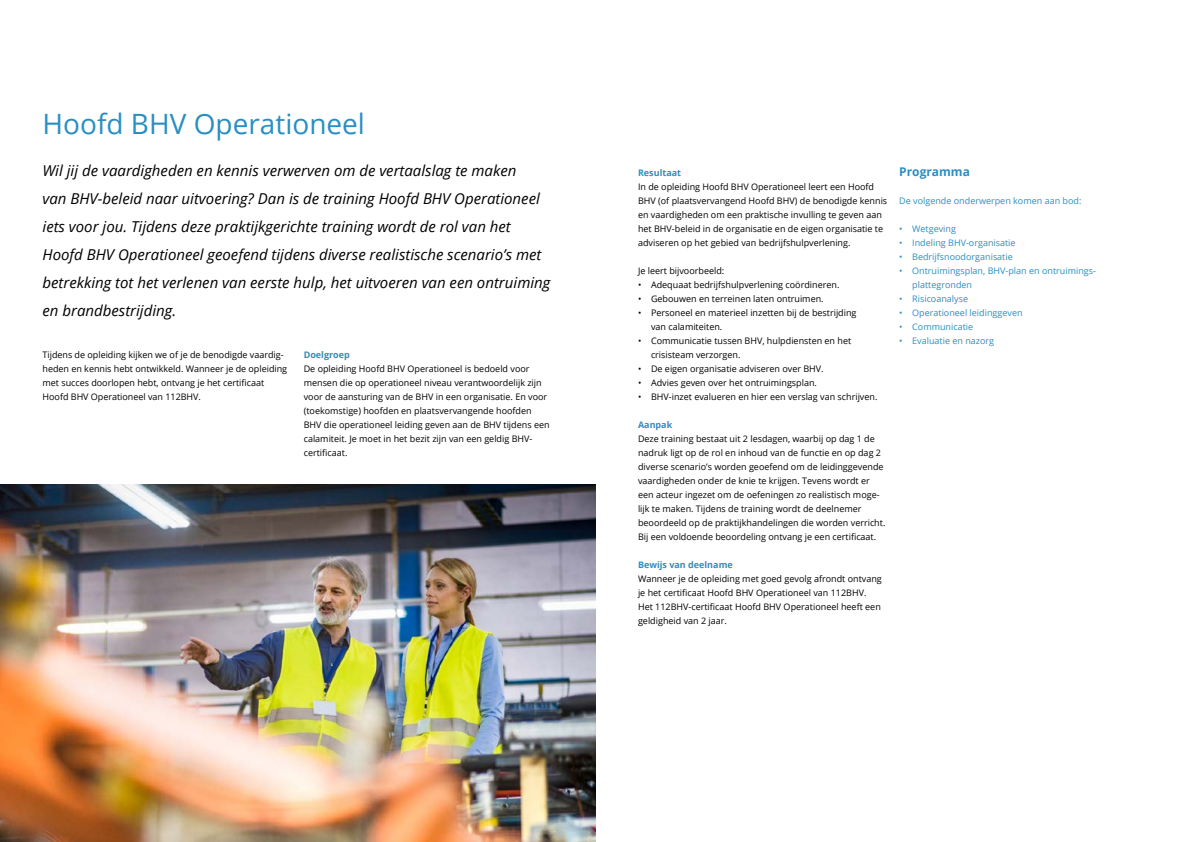
<style>
.page{position:relative;width:1191px;height:842px;background:#fff}
.page>*{position:absolute;margin:0;border:0;box-sizing:border-box;transform-origin:0 0}
.t1{font:28px "Open Sans";color:#298fc2}
.t2{font:italic 15px/28px "Open Sans";color:#000}
.t3{font:700 12px "Open Sans";color:#298fc2}
.t4{font:9px/14px "Open Sans";color:#000}
.t5{font:9px/14px "Open Sans";color:#298fc2}
.t6{font:700 9px "Open Sans";color:#298fc2}
</style>
<div class="page">
<img style="left:0;top:484px;width:595px;height:358px">
<h1 class="t1" style="left:43px;top:105px;width:324px">Hoofd BHV Operationeel</h1>
<p class="t2" style="left:43px;top:156px;width:509px">Wil jij de vaardigheden en kennis verwerven om de vertaalslag te maken<br>van BHV-beleid naar uitvoering? Dan is de training Hoofd BHV Operationeel iets voor jou. Tijdens deze praktijkgerichte training wordt de rol van het Hoofd BHV Operationeel geoefend tijdens diverse realistische scenario’s met betrekking tot het verlenen van eerste hulp, het uitvoeren van een ontruiming en brandbestrijding.</p>
<p class="t4" style="left:43px;top:348px;width:246px">Tijdens de opleiding kijken we of je de benodigde vaardig&shy;heden en kennis hebt ontwikkeld. Wanneer je de opleiding met succes doorlopen hebt, ontvang je het certificaat Hoofd BHV Operationeel van 112BHV.</p>
<p class="t6" style="left:304px;top:348px;width:48px">Doelgroep</p>
<p class="t4" style="left:304px;top:362px;width:247px">De opleiding Hoofd BHV Operationeel is bedoeld voor mensen die op operationeel niveau verantwoordelijk zijn voor de aansturing van de BHV in een organisatie. En voor (toekomstige) hoofden en plaatsvervangende hoofden BHV die operationeel leiding geven aan de BHV tijdens een calamiteit. Je moet in het bezit zijn van een geldig BHV&shy;certificaat.</p>
<p class="t6" style="left:638px;top:166px;width:45px">Resultaat</p>
<p class="t4" style="left:638px;top:180px;width:251px">In de opleiding Hoofd BHV Operationeel leert een Hoofd BHV (of plaatsvervangend Hoofd BHV) de benodigde kennis en vaardigheden om een praktische invulling te geven aan het BHV-beleid in de organisatie en de eigen organisatie te adviseren op het gebied van bedrijfshulpverlening.</p>
<p class="t4" style="left:638px;top:264px;width:88px">Je leert bijvoorbeeld:</p>
<p class="t4" style="left:638px;top:278px;width:203px">• Adequaat bedrijfshulpverlening coördineren.</p>
<p class="t4" style="left:638px;top:292px;width:187px">• Gebouwen en terreinen laten ontruimen.</p>
<p class="t4" style="left:651px;top:306px;width:207px;text-indent:-13px">• Personeel en materieel inzetten bij de bestrijding van calamiteiten.</p>
<p class="t4" style="left:651px;top:334px;width:202px;text-indent:-13px">• Communicatie tussen BHV, hulpdiensten en het crisisteam verzorgen.</p>
<p class="t4" style="left:638px;top:362px;width:187px">• De eigen organisatie adviseren over BHV.</p>
<p class="t4" style="left:638px;top:376px;width:180px">• Advies geven over het ontruimingsplan.</p>
<p class="t4" style="left:638px;top:390px;width:241px">• BHV-inzet evalueren en hier een verslag van schrijven.</p>
<p class="t6" style="left:638px;top:418px;width:36px">Aanpak</p>
<p class="t4" style="left:638px;top:432px;width:249px">Deze training bestaat uit 2 lesdagen, waarbij op dag 1 de nadruk ligt op de rol en inhoud van de functie en op dag 2 diverse scenario’s worden geoefend om de leidinggevende vaardigheden onder de knie te krijgen. Tevens wordt er een acteur ingezet om de oefeningen zo realistisch moge&shy;lijk te maken. Tijdens de training wordt de deelnemer beoordeeld op de praktijkhandelingen die worden verricht.<br>Bij een voldoende beoordeling ontvang je een certificaat.</p>
<p class="t6" style="left:638px;top:559px;width:96px">Bewijs van deelname</p>
<p class="t4" style="left:638px;top:572px;width:245px">Wanneer je de opleiding met goed gevolg afrondt ontvang je het certificaat Hoofd BHV Operationeel van 112BHV.<br>Het 112BHV-certificaat Hoofd BHV Operationeel heeft een geldigheid van 2 jaar.</p>
<h3 class="t3" style="left:899px;top:163px;width:72px">Programma</h3>
<p class="t5" style="left:899px;top:194px;width:184px">De volgende onderwerpen komen aan bod:</p>
<p class="t5" style="left:899px;top:222px;width:58px">• Wetgeving</p>
<p class="t5" style="left:899px;top:236px;width:118px">• Indeling BHV-organisatie</p>
<p class="t5" style="left:899px;top:250px;width:115px">• Bedrijfsnoodorganisatie</p>
<p class="t5" style="left:912px;top:264px;width:184px;text-indent:-13px">• Ontruimingsplan, BHV-plan en ontruimings&shy;plattegronden</p>
<p class="t5" style="left:899px;top:292px;width:70px">• Risicoanalyse</p>
<p class="t5" style="left:899px;top:306px;width:125px">• Operationeel leidinggeven</p>
<p class="t5" style="left:899px;top:320px;width:75px">• Communicatie</p>
<p class="t5" style="left:899px;top:334px;width:96px">• Evaluatie en nazorg</p>
</div>
